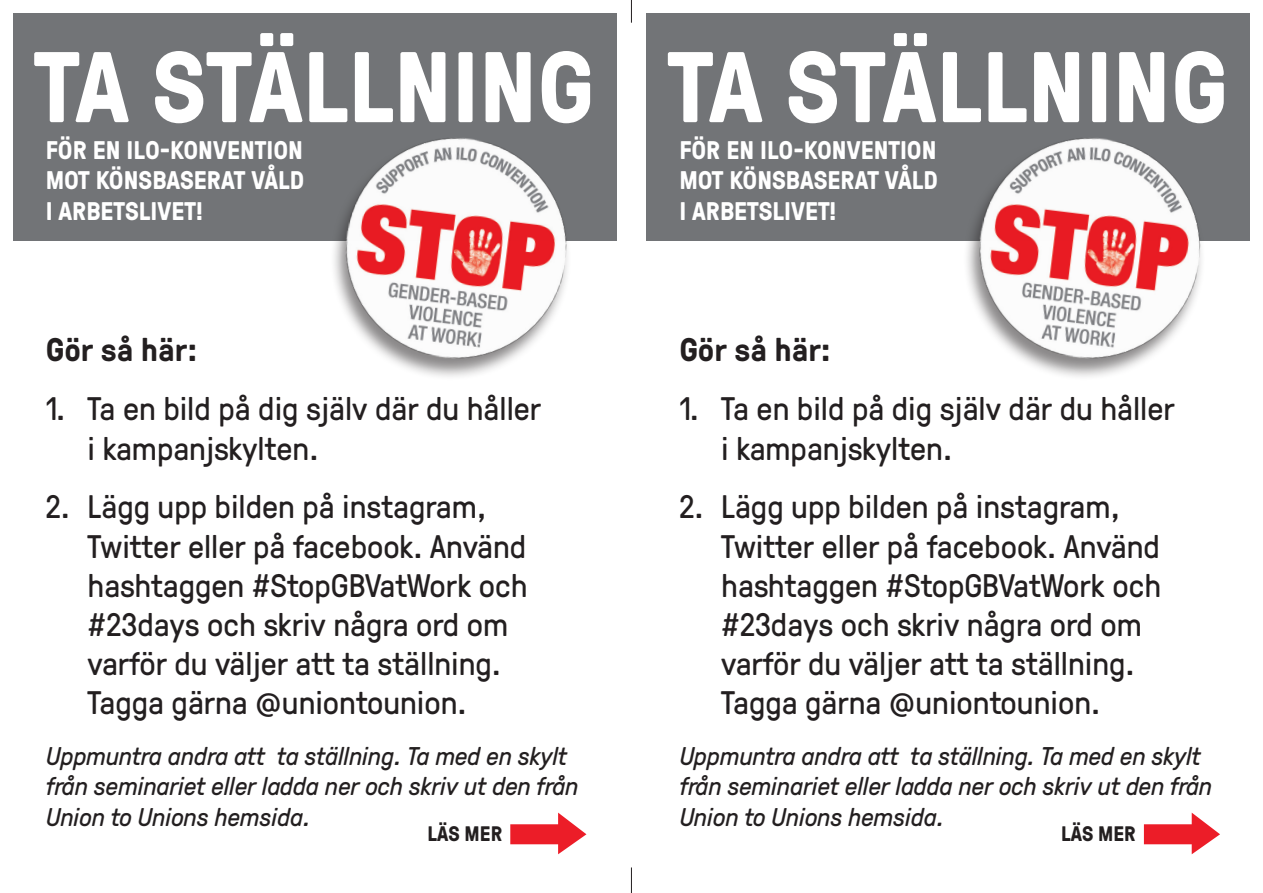
<style>
.page{position:relative;width:1263px;height:893px;background:#fff}
.page>*{position:absolute;margin:0;border:0;box-sizing:border-box;transform-origin:0 0}
.t1{font:700 100.2px "GT Pressura";color:#fff}
.t2{font:32.55px/39.2px "GT Pressura";color:#231f20}
.t3{font:700 32.55px "GT Pressura";color:#231f20}
.t4{font:italic 25.65px/30.8px "GT Pressura";color:#231f20}
.t5{font:700 25.5px "GT Pressura";color:#fff}
.t6{font:700 21px "GT Pressura";color:#231f20}
</style>
<div class="page">
<svg style="left:631px;top:0;width:1px;height:23px"></svg>
<svg style="left:631px;top:867px;width:1px;height:26px"></svg>
<div style="left:13px;top:13px;width:604px;height:227px;background:#727477"></div>
<img style="left:321px;top:138px;width:265px;height:236px">
<svg style="left:510px;top:813px;width:76px;height:41px"></svg>
<div style="left:646px;top:13px;width:604px;height:227px;background:#727477"></div>
<img style="left:955px;top:138px;width:265px;height:236px">
<svg style="left:1144px;top:813px;width:76px;height:41px"></svg>
<p class="t1" style="left:34px;top:14px;width:562px">TA STÄLLNING</p>
<p class="t5" style="left:46px;top:131px;width:259px">FÖR EN ILO-KONVENTION</p>
<p class="t5" style="left:46px;top:162px;width:260px">MOT KÖNSBASERAT VÅLD</p>
<p class="t5" style="left:46px;top:192px;width:159px">I ARBETSLIVET!</p>
<p class="t3" style="left:46px;top:326px;width:153px">Gör så här:</p>
<p class="t2" style="left:88px;top:387px;width:455px;text-indent:-42px">1. Ta en bild på dig själv där du håller i kampanjskylten.</p>
<p class="t2" style="left:88px;top:486px;width:441px;text-indent:-42px">2. Lägg upp bilden på instagram,<br>Twitter eller på facebook. Använd hashtaggen #StopGBVatWork och #23days och skriv några ord om varför du väljer att ta ställning.<br>Tagga gärna @uniontounion.</p>
<p class="t4" style="left:46px;top:739px;width:534px">Uppmuntra andra att ta ställning. Ta med en skylt från seminariet eller ladda ner och skriv ut den från<br>Union to Unions hemsida.</p>
<p class="t6" style="left:428px;top:819px;width:76px">LÄS MER</p>
<p class="t1" style="left:668px;top:14px;width:562px">TA STÄLLNING</p>
<p class="t5" style="left:679px;top:131px;width:259px">FÖR EN ILO-KONVENTION</p>
<p class="t5" style="left:679px;top:162px;width:260px">MOT KÖNSBASERAT VÅLD</p>
<p class="t5" style="left:679px;top:192px;width:159px">I ARBETSLIVET!</p>
<p class="t3" style="left:679px;top:326px;width:153px">Gör så här:</p>
<p class="t2" style="left:721px;top:387px;width:455px;text-indent:-42px">1. Ta en bild på dig själv där du håller i kampanjskylten.</p>
<p class="t2" style="left:721px;top:486px;width:441px;text-indent:-42px">2. Lägg upp bilden på instagram,<br>Twitter eller på facebook. Använd hashtaggen #StopGBVatWork och #23days och skriv några ord om varför du väljer att ta ställning.<br>Tagga gärna @uniontounion.</p>
<p class="t4" style="left:679px;top:739px;width:534px">Uppmuntra andra att ta ställning. Ta med en skylt från seminariet eller ladda ner och skriv ut den från<br>Union to Unions hemsida.</p>
<p class="t6" style="left:1061px;top:819px;width:76px">LÄS MER</p>
</div>
